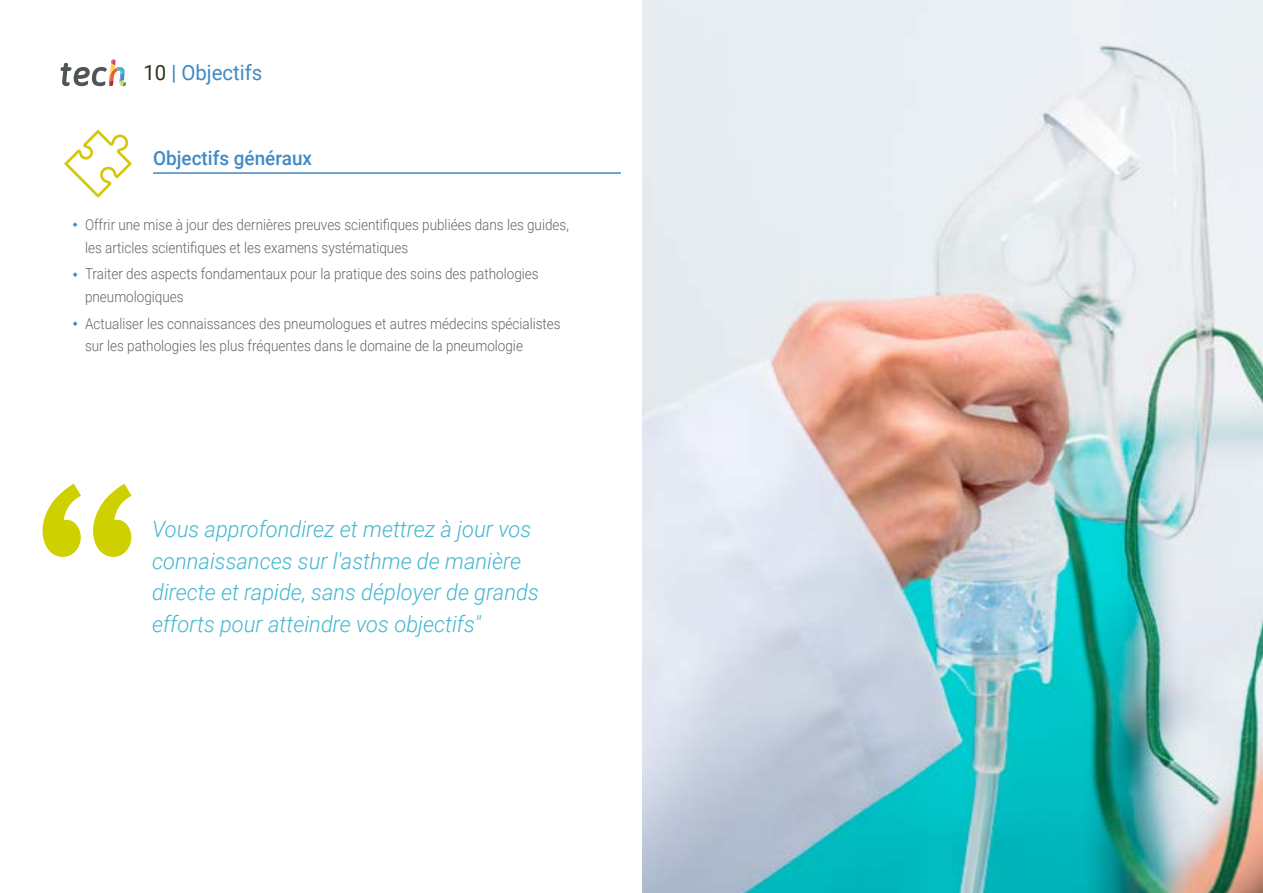
<style>
.page{position:relative;width:1263px;height:893px;background:#fff}
.page>*{position:absolute;margin:0;border:0;box-sizing:border-box;transform-origin:0 0}
.t1{font:italic 300 22.5px/31.5px "Roboto";color:#43b7cf}
.t2{font:21px "Roboto";color:#4089c5}
.t3{font:500 19.5px "Roboto";color:#4089c5}
.t4{font:300 15px/22.5px "Roboto";color:#61646a;scale:.9 1}
.s1{color:#312e20}
.s2{color:#3381c0}
</style>
<div class="page">
<hr style="left:153px;top:173px;width:468px;height:1px;background:#4089c5">
<svg style="left:64px;top:130px;width:68px;height:68px"></svg>
<svg style="left:61px;top:60px;width:65px;height:27px"></svg>
<img style="left:642px;top:0;width:621px;height:893px">
<svg style="left:43px;top:484px;width:89px;height:73px"></svg>
<h2 class="t2" style="left:144px;top:57px;width:120px"><span class="s1">10</span> <span class="s2">|</span> Objectifs</h2>
<h3 class="t3" style="left:153px;top:144px;width:160px">Objectifs généraux</h3>
<p class="t4" style="left:85px;top:213px;width:539px">Offrir une mise à jour des dernières preuves scientifiques publiées dans les guides, les articles scientifiques et les examens systématiques</p>
<p class="t4" style="left:85px;top:262px;width:505px">Traiter des aspects fondamentaux pour la pratique des soins des pathologies pneumologiques</p>
<p class="t4" style="left:85px;top:311px;width:530px">Actualiser les connaissances des pneumologues et autres médecins spécialistes sur les pathologies les plus fréquentes dans le domaine de la pneumologie</p>
<h1 class="t1" style="left:152px;top:513px;width:388px">Vous approfondirez et mettrez à jour vos connaissances sur l'asthme de manière directe et rapide, sans déployer de grands efforts pour atteindre vos objectifs"</h1>
</div>
